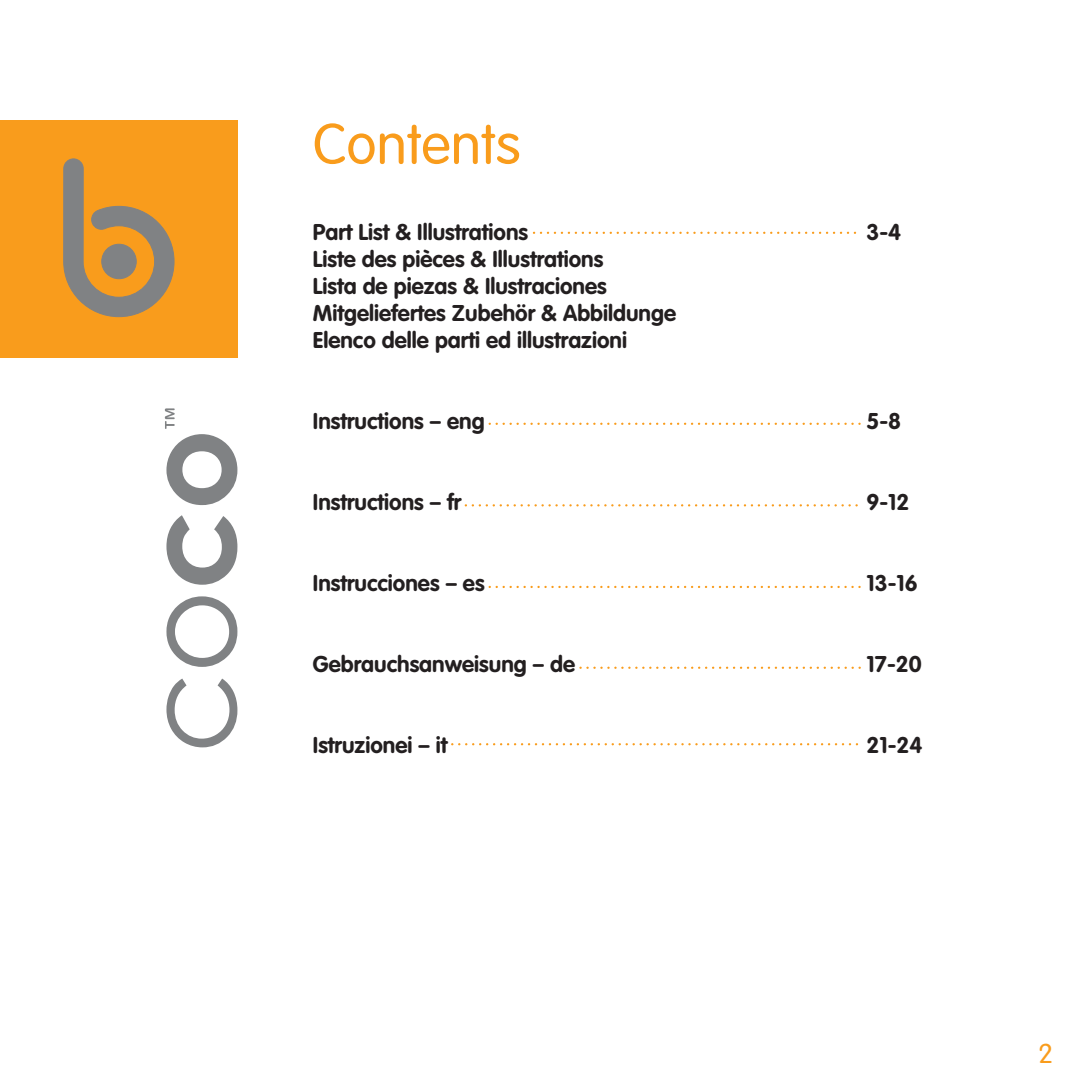
<style>
.page{position:relative;width:1069px;height:1083px;background:#fff}
.page>*{position:absolute;margin:0;border:0;box-sizing:border-box;transform-origin:0 0}
.t1{font:300 56.25px "VAG Rounded";color:#f99c1c}
.t2{font:300 27px "VAG Rounded";color:#f99c1c}
.t3{font:700 22.5px/27px "VAG Rounded";color:#231f20}
</style>
<div class="page">
<div style="left:0;top:120px;width:237px;height:237px;background:#f99c1c"></div>
<svg style="left:63px;top:159px;width:111px;height:158px"></svg>
<div style="left:102px;top:244px;width:34px;height:35px;background:#808284;border-radius:50%"></div>
<div style="left:102px;top:244px;width:34px;height:35px;border:1px solid #808284;border-radius:50%"></div>
<svg style="left:534px;top:232px;width:323px;height:2px"></svg>
<svg style="left:489px;top:423px;width:372px;height:2px"></svg>
<svg style="left:466px;top:504px;width:392px;height:2px"></svg>
<svg style="left:489px;top:586px;width:372px;height:2px"></svg>
<svg style="left:580px;top:667px;width:281px;height:2px"></svg>
<svg style="left:452px;top:743px;width:407px;height:2px"></svg>
<svg style="left:166px;top:679px;width:71px;height:68px"></svg>
<svg style="left:166px;top:596px;width:71px;height:71px"></svg>
<svg style="left:166px;top:515px;width:71px;height:70px"></svg>
<svg style="left:165px;top:408px;width:72px;height:97px"></svg>
<h1 class="t1" style="left:313px;top:112px;width:209px">Contents</h1>
<p class="t3" style="left:313px;top:220px;width:365px">Part List &amp; Illustrations<br>Liste des pièces &amp; Illustrations<br>Lista de piezas &amp; Ilustraciones Mitgeliefertes Zubehör &amp; Abbildunge Elenco delle parti ed illustrazioni</p>
<p class="t3" style="left:866px;top:220px;width:36px">3-4</p>
<p class="t3" style="left:313px;top:409px;width:173px">Instructions – eng</p>
<p class="t3" style="left:866px;top:409px;width:36px">5-8</p>
<p class="t3" style="left:313px;top:490px;width:150px">Instructions – fr</p>
<p class="t3" style="left:866px;top:490px;width:44px">9-12</p>
<p class="t3" style="left:313px;top:571px;width:173px">Instrucciones – es</p>
<p class="t3" style="left:866px;top:571px;width:53px">13-16</p>
<p class="t3" style="left:313px;top:652px;width:264px">Gebrauchsanweisung – de</p>
<p class="t3" style="left:866px;top:652px;width:57px">17-20</p>
<p class="t3" style="left:313px;top:733px;width:136px">Istruzionei – it</p>
<p class="t3" style="left:866px;top:733px;width:57px">21-24</p>
<p class="t2" style="left:1038px;top:1038px;width:16px">2</p>
</div>
